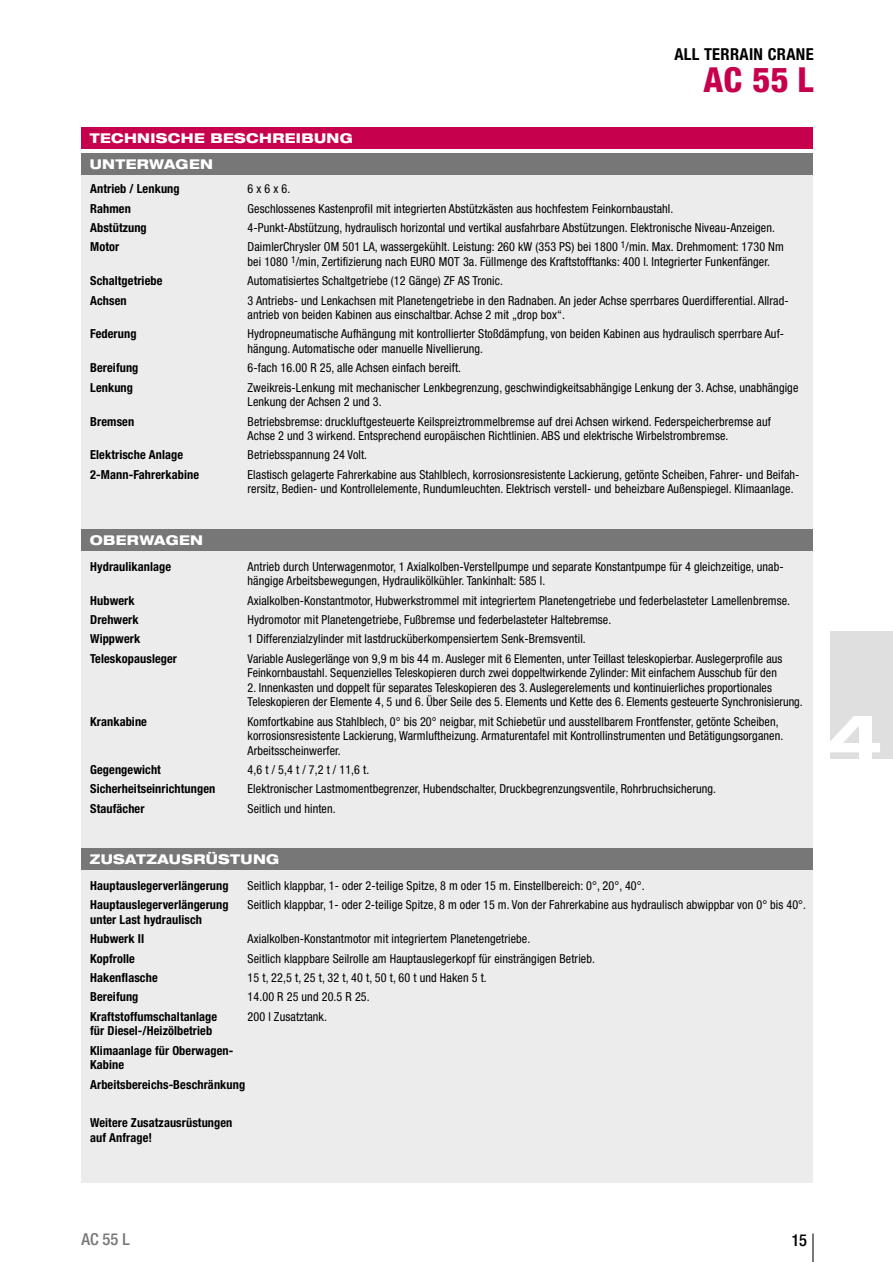
<style>
.page{position:relative;width:893px;height:1262px;background:#fff}
.page>*{position:absolute;margin:0;border:0;box-sizing:border-box;transform-origin:0 0}
.t1{font:800 expanded 63px "Helvetica Neue";color:#fff}
.t2{font:800 condensed 34.5px "Helvetica Neue";color:#c7004e}
.t3{font:700 condensed 16.5px "Helvetica Neue";letter-spacing:.02em;color:#000}
.t4{font:500 condensed 16.5px "Helvetica Neue";color:#777}
.t5{font:500 condensed 16.5px "Helvetica Neue";color:#000}
.t6{font:800 expanded 13.5px "Helvetica Neue";letter-spacing:.025em;color:#fff}
.t7{font:700 condensed 12.45px/19.4px "Helvetica Neue";letter-spacing:.01em;color:#000}
.t8{font:condensed 12.3px/14.5px "Helvetica Neue";letter-spacing:.01em;color:#000}
</style>
<div class="page">
<svg style="left:812px;top:1233px;width:1px;height:29px"></svg>
<div style="left:830px;top:631px;width:62px;height:128px;background:#dfdfdf"></div>
<div style="left:81px;top:128px;width:732px;height:21px;background:#c7004e"></div>
<div style="left:81px;top:174px;width:732px;height:1008px;background:#ececec"></div>
<div style="left:81px;top:153px;width:732px;height:21px;background:#777"></div>
<div style="left:81px;top:529px;width:732px;height:22px;background:#777"></div>
<div style="left:81px;top:848px;width:732px;height:22px;background:#777"></div>
<h3 class="t3" style="left:674px;top:48px;width:141px">ALL TERRAIN CRANE</h3>
<h2 class="t2" style="left:703px;top:67px;width:111px">AC 55 L</h2>
<p class="t6" style="left:90px;top:133px;width:264px">TECHNISCHE BESCHREIBUNG</p>
<p class="t6" style="left:90px;top:159px;width:125px">UNTERWAGEN</p>
<p class="t7" style="left:90px;top:180px;width:91px">Antrieb / Lenkung</p>
<p class="t8" style="left:247px;top:183px;width:44px">6 x 6 x 6.</p>
<p class="t7" style="left:90px;top:200px;width:42px">Rahmen</p>
<p class="t8" style="left:247px;top:202px;width:427px">Geschlossenes Kastenprofil mit integrierten Abstützkästen aus hochfestem Feinkornbaustahl.</p>
<p class="t7" style="left:90px;top:219px;width:58px">Abstützung</p>
<p class="t8" style="left:247px;top:221px;width:529px">4-Punkt-Abstützung, hydraulisch horizontal und vertikal ausfahrbare Abstützungen. Elektronische Niveau-Anzeigen.</p>
<p class="t7" style="left:90px;top:238px;width:31px">Motor</p>
<p class="t8" style="left:247px;top:241px;width:537px">DaimlerChrysler OM 501 LA, wassergekühlt. Leistung: 260 kW (353 PS) bei 1800 <sup>1</sup>/min. Max. Drehmoment: 1730 Nm bei 1080 <sup>1</sup>/min, Zertifizierung nach EURO MOT 3a. Füllmenge des Kraftstofftanks: 400 l. Integrierter Funkenfänger.</p>
<p class="t7" style="left:90px;top:272px;width:74px">Schaltgetriebe</p>
<p class="t8" style="left:247px;top:275px;width:257px">Automatisiertes Schaltgetriebe (12 Gänge) ZF AS Tronic.</p>
<p class="t7" style="left:90px;top:291px;width:38px">Achsen</p>
<p class="t8" style="left:247px;top:294px;width:542px">3 Antriebs- und Lenkachsen mit Planetengetriebe in den Radnaben. An jeder Achse sperrbares Querdifferential. Allrad&shy;antrieb von beiden Kabinen aus einschaltbar. Achse 2 mit „drop box“.</p>
<p class="t7" style="left:90px;top:325px;width:48px">Federung</p>
<p class="t8" style="left:247px;top:328px;width:538px">Hydropneumatische Aufhängung mit kontrollierter Stoßdämpfung, von beiden Kabinen aus hydraulisch sperrbare Auf&shy;hängung. Automatische oder manuelle Nivellierung.</p>
<p class="t7" style="left:90px;top:359px;width:50px">Bereifung</p>
<p class="t8" style="left:247px;top:362px;width:215px">6-fach 16.00 R 25, alle Achsen einfach bereift.</p>
<p class="t7" style="left:90px;top:379px;width:44px">Lenkung</p>
<p class="t8" style="left:247px;top:381px;width:552px">Zweikreis-Lenkung mit mechanischer Lenkbegrenzung, geschwindigkeitsabhängige Lenkung der 3. Achse, unabhängige<br>Lenkung der Achsen 2 und 3.</p>
<p class="t7" style="left:90px;top:412px;width:46px">Bremsen</p>
<p class="t8" style="left:247px;top:415px;width:525px">Betriebsbremse: druckluftgesteuerte Keilspreiztrommelbremse auf drei Achsen wirkend. Federspeicherbremse auf<br>Achse 2 und 3 wirkend. Entsprechend europäischen Richtlinien. ABS und elektrische Wirbelstrombremse.</p>
<p class="t7" style="left:90px;top:446px;width:94px">Elektrische Anlage</p>
<p class="t8" style="left:247px;top:449px;width:121px">Betriebsspannung 24 Volt.</p>
<p class="t7" style="left:90px;top:466px;width:110px">2-Mann-Fahrerkabine</p>
<p class="t8" style="left:247px;top:468px;width:553px">Elastisch gelagerte Fahrerkabine aus Stahlblech, korrosionsresistente Lackierung, getönte Scheiben, Fahrer- und Beifah&shy;rersitz, Bedien- und Kontrollelemente, Rundumleuchten. Elektrisch verstell- und beheizbare Außenspiegel. Klimaanlage.</p>
<p class="t6" style="left:90px;top:535px;width:115px">OBERWAGEN</p>
<p class="t7" style="left:90px;top:558px;width:83px">Hydraulikanlage</p>
<p class="t8" style="left:247px;top:560px;width:537px">Antrieb durch Unterwagenmotor, 1 Axialkolben-Verstellpumpe und separate Konstantpumpe für 4 gleichzeitige, unab&shy;hängige Arbeitsbewegungen, Hydraulikölkühler. Tankinhalt: 585 l.</p>
<p class="t7" style="left:90px;top:591px;width:46px">Hubwerk</p>
<p class="t8" style="left:247px;top:594px;width:544px">Axialkolben-Konstantmotor, Hubwerkstrommel mit integriertem Planetengetriebe und federbelasteter Lamellenbremse.</p>
<p class="t7" style="left:90px;top:611px;width:50px">Drehwerk</p>
<p class="t8" style="left:247px;top:613px;width:365px">Hydromotor mit Planetengetriebe, Fußbremse und federbelasteter Haltebremse.</p>
<p class="t7" style="left:90px;top:630px;width:52px">Wippwerk</p>
<p class="t8" style="left:247px;top:633px;width:340px">1 Differenzialzylinder mit lastdrucküberkompensiertem Senk-Bremsventil.</p>
<p class="t7" style="left:90px;top:649px;width:88px">Teleskopausleger</p>
<p class="t8" style="left:247px;top:652px;width:536px">Variable Auslegerlänge von 9,9 m bis 44 m. Ausleger mit 6 Elementen, unter Teillast teleskopierbar. Auslegerprofile aus<br>Feinkornbaustahl. Sequenzielles Teleskopieren durch zwei doppeltwirkende Zylinder: Mit einfachem Ausschub für den</p>
<p class="t8" style="left:247px;top:681px;width:556px">2. Innenkasten und doppelt für separates Teleskopieren des 3. Auslegerelements und kontinuierliches proportionales<br>Teleskopieren der Elemente 4, 5 und 6. Über Seile des 5. Elements und Kette des 6. Elements gesteuerte Synchronisierung.</p>
<p class="t7" style="left:90px;top:712px;width:58px">Krankabine</p>
<p class="t8" style="left:247px;top:715px;width:537px">Komfortkabine aus Stahlblech, 0° bis 20° neigbar, mit Schiebetür und ausstellbarem Frontfenster, getönte Scheiben, korrosionsresistente Lackierung, Warmluftheizung. Armaturentafel mit Kontrollinstrumenten und Betätigungsorganen.<br>Arbeitsscheinwerfer.</p>
<p class="t7" style="left:90px;top:761px;width:72px">Gegengewicht</p>
<p class="t8" style="left:247px;top:763px;width:123px">4,6 t / 5,4 t / 7,2 t / 11,6 t.</p>
<p class="t7" style="left:90px;top:780px;width:127px">Sicherheitseinrichtungen</p>
<p class="t8" style="left:247px;top:782px;width:470px">Elektronischer Lastmomentbegrenzer, Hubendschalter, Druckbegrenzungsventile, Rohrbruchsicherung.</p>
<p class="t7" style="left:90px;top:799px;width:56px">Staufächer</p>
<p class="t8" style="left:247px;top:802px;width:90px">Seitlich und hinten.</p>
<p class="t6" style="left:90px;top:854px;width:191px">ZUSATZAUSRÜSTUNG</p>
<p class="t7" style="left:90px;top:877px;width:140px">Hauptauslegerverlängerung</p>
<p class="t8" style="left:247px;top:879px;width:398px">Seitlich klappbar, 1- oder 2-teilige Spitze, 8 m oder 15 m. Einstellbereich: 0°, 20°, 40°.</p>
<p class="t7" style="left:90px;top:896px;width:140px">Hauptauslegerverlängerung</p>
<p class="t8" style="left:247px;top:899px;width:560px">Seitlich klappbar, 1- oder 2-teilige Spitze, 8 m oder 15 m. Von der Fahrerkabine aus hydraulisch abwippbar von 0° bis 40°.</p>
<p class="t7" style="left:90px;top:911px;width:113px">unter Last hydraulisch<br>Hubwerk II</p>
<p class="t8" style="left:247px;top:932px;width:284px">Axialkolben-Konstantmotor mit integriertem Planetengetriebe.</p>
<p class="t7" style="left:90px;top:949px;width:46px">Kopfrolle</p>
<p class="t8" style="left:247px;top:952px;width:349px">Seitlich klappbare Seilrolle am Hauptauslegerkopf für einsträngigen Betrieb.</p>
<p class="t7" style="left:90px;top:969px;width:69px">Hakenflasche</p>
<p class="t8" style="left:247px;top:971px;width:241px">15 t, 22,5 t, 25 t, 32 t, 40 t, 50 t, 60 t und Haken 5 t.</p>
<p class="t7" style="left:90px;top:988px;width:50px">Bereifung</p>
<p class="t8" style="left:247px;top:990px;width:124px">14.00 R 25 und 20.5 R 25.</p>
<p class="t7" style="left:90px;top:1007px;width:128px">Kraftstoffumschaltanlage</p>
<p class="t8" style="left:247px;top:1010px;width:81px">200 l Zusatztank.</p>
<p class="t7" style="left:90px;top:1022px;width:145px">für Diesel-/Heizölbetrieb<br>Klimaanlage für Oberwagen-</p>
<p class="t7" style="left:90px;top:1056px;width:156px">Kabine<br>Arbeitsbereichs-Beschränkung</p>
<p class="t7" style="left:90px;top:1116px;width:144px;line-height:14.5px">Weitere Zusatzausrüstungen auf Anfrage!</p>
<h1 class="t1" style="left:826px;top:713px;width:57px">4</h1>
<h3 class="t4" style="left:81px;top:1232px;width:50px">AC 55 L</h3>
<h3 class="t5" style="left:791px;top:1234px;width:17px">15</h3>
</div>
